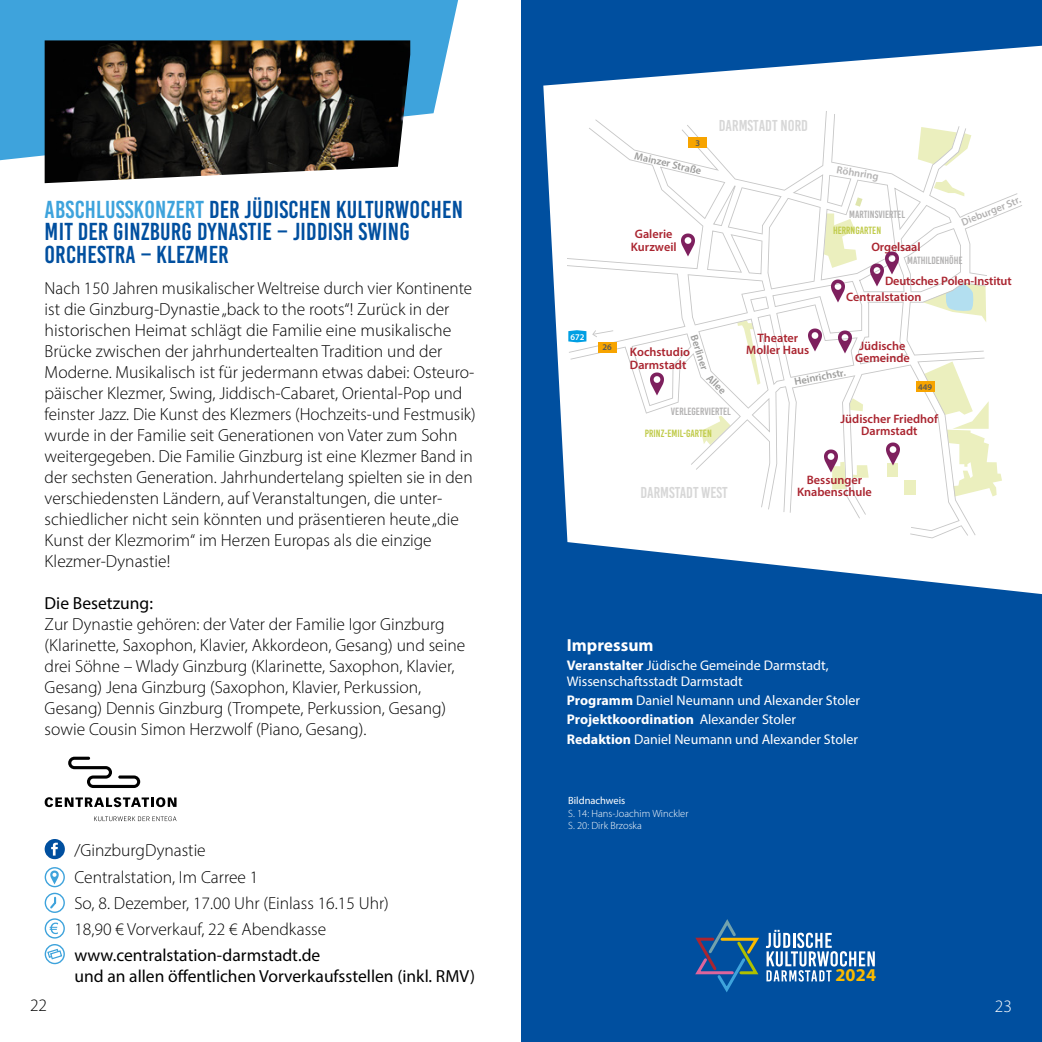
<style>
.page{position:relative;width:1042px;height:1042px;background:#fff}
.page>*{position:absolute;margin:0;border:0;box-sizing:border-box;transform-origin:0 0}
.t1{font:24.5px/22.8px "Bebas Kai";letter-spacing:.01em;color:#004f9f}
.t2{font:700 18.2px "Myriad Pro";color:#fbba00}
.t3{font:300 17.5px/21px "Myriad Pro";color:#000}
.t4{font:17.5px/26.2px "Myriad Pro";color:#000}
.t5{font:700 17.5px "Myriad Pro";color:#fff}
.t6{font:300 17.5px "Myriad Pro";color:#fff}
.t7{font:15.75px "Bebas Kai";color:#d7d7d7}
.t8{font:14px "Myriad Pro";color:#fff}
.t9{font:700 14px "Myriad Pro";color:#fff}
.t10{font:600 12.25px/12.2px "Myriad Pro";color:#aa2530;text-align:center}
.t11{font:10.5px "Bebas Kai";color:#b3b2b2}
.t12{font:300 10.5px "Myriad Pro";color:#fff}
.t13{font:600 10.5px "Myriad Pro";color:#9d9d9c}
.t14{font:10.5px "Bebas Kai";color:#c0cb4a}
.t15{font:600 10.5px "Myriad Pro";color:#b3b2b2}
.t16{font:10.5px "Myriad Pro";color:#fff}
.t17{font:600 8.75px "Myriad Pro";color:#575756}
.t18{font:600 8.75px "Myriad Pro";color:#fff}
.s1{color:#3ea3dc}
.s2{font-weight:300}
.s3{font-weight:700}
.s4{font-weight:400}
</style>
<div class="page">
<div style="left:521px;top:0;width:521px;height:1042px;background:#004f9f"></div>
<svg style="left:0;top:0;width:458px;height:160px;fill:#3ea3dc"></svg>
<img style="left:45px;top:40px;width:365px;height:143px">
<svg style="left:48px;top:898px;width:9px;height:12px"></svg>
<div style="left:45px;top:893px;width:20px;height:20px;border:1px solid #3ea3dc;border-radius:50%"></div>
<svg style="left:50px;top:922px;width:8px;height:12px"></svg>
<div style="left:45px;top:918px;width:20px;height:20px;border:1px solid #3ea3dc;border-radius:50%"></div>
<div style="left:45px;top:867px;width:20px;height:20px;border:1px solid #3ea3dc;border-radius:50%"></div>
<img style="left:46px;top:869px;width:17px;height:17px">
<div style="left:45px;top:944px;width:20px;height:20px;border:1px solid #3ea3dc;border-radius:50%"></div>
<svg style="left:46px;top:948px;width:17px;height:12px"></svg>
<svg style="left:543px;top:46px;width:499px;height:548px;fill:#fff"></svg>
<svg style="left:567px;top:111px;width:455px;height:427px"></svg>
<svg style="left:695px;top:919px;width:180px;height:73px"></svg>
<img style="left:643px;top:371px;width:27px;height:26px">
<img style="left:817px;top:447px;width:27px;height:27px">
<img style="left:879px;top:440px;width:27px;height:27px">
<img style="left:831px;top:329px;width:27px;height:27px">
<img style="left:802px;top:326px;width:27px;height:27px">
<img style="left:824px;top:278px;width:27px;height:27px">
<img style="left:674px;top:232px;width:27px;height:27px">
<img style="left:45px;top:839px;width:20px;height:20px;border-radius:10px">
<img style="left:879px;top:249px;width:27px;height:27px">
<img style="left:863px;top:262px;width:27px;height:27px">
<svg style="left:68px;top:756px;width:72px;height:32px"></svg>
<svg style="left:45px;top:797px;width:131px;height:10px"></svg>
<svg style="left:94px;top:816px;width:82px;height:5px"></svg>
<p class="t1" style="left:45px;top:198px;width:420px"><span class="s1">ABSCHLUSSKONZERT</span> DER JÜDISCHEN KULTURWOCHEN<br>MIT DER GINZBURG DYNASTIE – JIDDISH SWING<br>ORCHESTRA – KLEZMER</p>
<p class="t3" style="left:45px;top:278px;width:432px">Nach 150 Jahren musikalischer Weltreise durch vier Kontinente ist die Ginzburg-Dynastie „back to the roots“! Zurück in der historischen Heimat schlägt die Familie eine musikalische Brücke zwischen der jahrhundertealten Tradition und der Moderne. Musikalisch ist für jedermann etwas dabei: Osteuro&shy;päischer Klezmer, Swing, Jiddisch-Cabaret, Oriental-Pop und feinster Jazz. Die Kunst des Klezmers (Hochzeits-und Festmusik) wurde in der Familie seit Generationen von Vater zum Sohn weitergegeben. Die Familie Ginzburg ist eine Klezmer Band in der sechsten Generation. Jahrhundertelang spielten sie in den verschiedensten Ländern, auf Veranstaltungen, die unter&shy;schiedlicher nicht sein könnten und präsentieren heute „die Kunst der Klezmorim“ im Herzen Europas als die einzige Klezmer-Dynastie!</p>
<p class="t4" style="left:45px;top:590px;width:110px">Die Besetzung:</p>
<p class="t3" style="left:45px;top:614px;width:422px">Zur Dynastie gehören: der Vater der Familie Igor Ginzburg (Klarinette, Saxophon, Klavier, Akkordeon, Gesang) und seine drei Söhne – Wlady Ginzburg (Klarinette, Saxophon, Klavier, Gesang) Jena Ginzburg (Saxophon, Klavier, Perkussion, Gesang) Dennis Ginzburg (Trompete, Perkussion, Gesang) sowie Cousin Simon Herzwolf (Piano, Gesang).</p>
<p class="t3" style="left:30px;top:995px;width:19px">22</p>
<p class="t3" style="left:74px;top:840px;width:133px">/GinzburgDynastie</p>
<p class="t3" style="left:74px;top:866px;width:186px">Centralstation, Im Carree 1</p>
<p class="t3" style="left:74px;top:892px;width:316px">So, 8. Dezember, 17.00 Uhr (Einlass 16.15 Uhr)</p>
<p class="t4" style="left:74px;top:916px;width:253px"><span class="s2">18,90 € Vorverkauf, 22 € Abendkasse </span>www.centralstation-darmstadt.de</p>
<p class="t4" style="left:74px;top:963px;width:402px">und an allen öffentlichen Vorverkaufsstellen (inkl. RMV)</p>
<p class="t18" style="left:570px;top:331px;width:16px">672</p>
<p class="t17" style="left:602px;top:342px;width:11px">26</p>
<p class="t17" style="left:695px;top:137px;width:6px">3</p>
<p class="t13" style="left:636px;top:149px;width:70px;rotate:13deg">Mainzer Straße</p>
<p class="t7" style="left:719px;top:117px;width:91px">DARMSTADT NORD</p>
<p class="t10" style="left:631px;top:228px;width:47px">Galerie<br>Kurzweil</p>
<p class="t15" style="left:838px;top:162px;width:44px;rotate:10deg">Röhnring</p>
<p class="t11" style="left:849px;top:209px;width:57px">MARTINSVIERTEL</p>
<p class="t14" style="left:833px;top:224px;width:50px">HERRNGARTEN</p>
<p class="t15" style="left:959px;top:216px;width:65px;rotate:-22deg">Dieburger Str.</p>
<p class="t10" style="left:871px;top:240px;width:50px">Orgelsaal</p>
<p class="t10" style="left:885px;top:275px;width:128px">Deutsches Polen-Institut</p>
<p class="t11" style="left:907px;top:254px;width:57px">MATHILDENHÖHE</p>
<p class="t10" style="left:846px;top:291px;width:77px">Centralstation</p>
<p class="t13" style="left:700px;top:333px;width:37px;rotate:72deg">Berliner</p>
<p class="t10" style="left:630px;top:346px;width:62px;text-align:left">Kochstudio<br>Darmstadt</p>
<p class="t13" style="left:713px;top:371px;width:24px;rotate:45deg">Allee</p>
<p class="t11" style="left:671px;top:406px;width:61px">VERLEGERVIERTEL</p>
<p class="t14" style="left:645px;top:427px;width:68px">PRINZ-EMIL-GARTEN</p>
<p class="t7" style="left:640px;top:484px;width:89px">DARMSTADT WEST</p>
<p class="t10" style="left:746px;top:331px;width:65px">Theater<br>Moller Haus</p>
<p class="t13" style="left:793px;top:375px;width:53px;rotate:-11deg">Heinrichstr.</p>
<p class="t10" style="left:855px;top:339px;width:56px">Jüdische<br>Gemeinde</p>
<p class="t17" style="left:918px;top:381px;width:16px">449</p>
<p class="t10" style="left:840px;top:412px;width:99px">Jüdischer Friedhof<br>Darmstadt</p>
<p class="t10" style="left:797px;top:473px;width:76px">Bessunger<br>Knabenschule</p>
<p class="t5" style="left:567px;top:633px;width:88px">Impressum</p>
<p class="t8" style="left:567px;top:656px;width:263px"><span class="s3">Veranstalter</span> Jüdische Gemeinde Darmstadt,</p>
<p class="t8" style="left:567px;top:672px;width:177px">Wissenschaftsstadt Darmstadt</p>
<p class="t8" style="left:567px;top:691px;width:295px"><span class="s3">Programm</span> Daniel Neumann und Alexander Stoler</p>
<p class="t9" style="left:567px;top:710px;width:231px">Projektkoordination <span class="s4">Alexander Stoler</span></p>
<p class="t8" style="left:567px;top:730px;width:292px"><span class="s3">Redaktion</span> Daniel Neumann und Alexander Stoler</p>
<p class="t16" style="left:568px;top:794px;width:59px">Bildnachweis</p>
<p class="t12" style="left:568px;top:806px;width:122px">S. 14: Hans-Joachim Winckler</p>
<p class="t12" style="left:568px;top:819px;width:75px">S. 20: Dirk Brzoska</p>
<p class="t2" style="left:835px;top:963px;width:42px">2024</p>
<p class="t6" style="left:995px;top:995px;width:19px">23</p>
</div>
